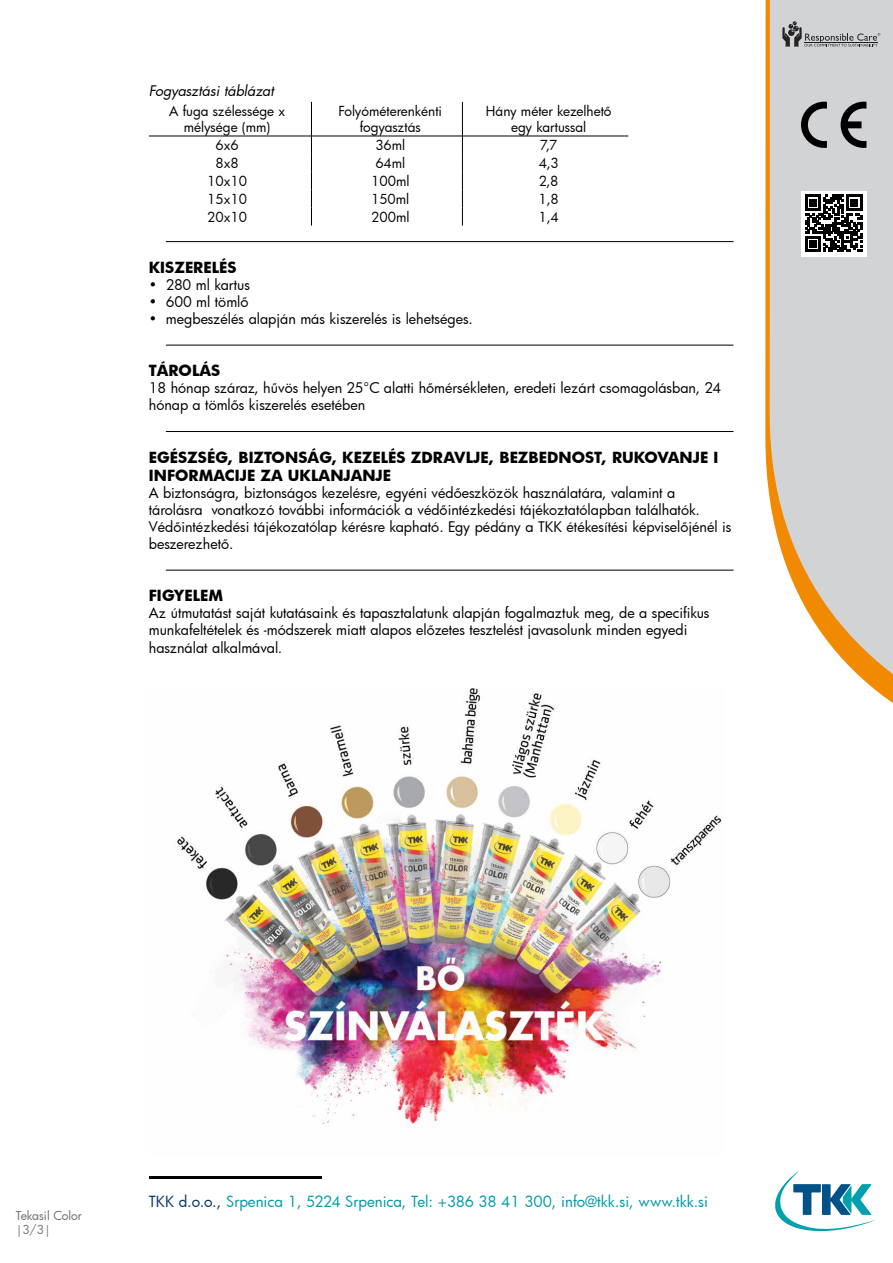
<style>
.page{position:relative;width:893px;height:1263px;background:#fff}
.page>*{position:absolute;margin:0;border:0;box-sizing:border-box;transform-origin:0 0}
.t1{font:700 15px/18px "Futura";color:#000}
.t2{font:15px "Futura";color:#0099a8}
.t3{font:14.25px/17.1px "Futura";color:#000}
.t4{font:italic 14.25px "Futura";color:#000}
.t5{font:13.5px/16.2px "Futura";color:#000;text-align:center}
.t6{font:12px "Futura";letter-spacing:-.005em;color:#6d6e71}
.t7{font:12px "Futura";color:#70747a}
.s1{color:#003764}
</style>
<div class="page">
<svg style="left:765px;top:0;width:5px;height:500px;background:#f19c29"></svg>
<svg style="left:770px;top:0;width:123px;height:703px;background:#d7d3cd"></svg>
<hr style="left:149px;top:1176px;width:172px;height:3px;background:#000">
<svg style="left:775px;top:1171px;width:101px;height:61px"></svg>
<hr style="left:166px;top:241px;width:567px;height:1px;background:#000">
<hr style="left:166px;top:345px;width:567px;height:1px;background:#000">
<hr style="left:166px;top:431px;width:567px;height:1px;background:#000">
<hr style="left:166px;top:570px;width:567px;height:1px;background:#000">
<hr style="left:311px;top:102px;width:1px;height:34px;background:#000">
<hr style="left:462px;top:102px;width:1px;height:34px;background:#000">
<hr style="left:149px;top:136px;width:162px;height:1px;background:#000">
<hr style="left:311px;top:136px;width:151px;height:1px;background:#000">
<hr style="left:462px;top:136px;width:166px;height:1px;background:#000">
<svg style="left:311px;top:136px;width:1px;height:90px"></svg>
<svg style="left:462px;top:136px;width:1px;height:90px"></svg>
<svg style="left:782px;top:21px;width:98px;height:26px;background:#abadae"></svg>
<div style="left:801px;top:191px;width:65px;height:66px;background:#fff"></div>
<svg style="left:805px;top:195px;width:57px;height:57px"></svg>
<svg style="left:801px;top:102px;width:26px;height:46px"></svg>
<svg style="left:841px;top:102px;width:25px;height:46px"></svg>
<img style="left:175px;top:689px;width:547px;height:435px">
<p class="t4" style="left:149px;top:81px;width:126px">Fogyasztási táblázat</p>
<p class="t5" style="left:169px;top:103px;width:118px">A fuga szélessége x mélysége (mm)</p>
<p class="t5" style="left:339px;top:103px;width:105px">Folyóméterenkénti fogyasztás</p>
<p class="t5" style="left:486px;top:103px;width:127px">Hány méter kezelhető egy kartussal</p>
<p class="t5" style="left:215px;top:137px;width:25px">6x6</p>
<p class="t5" style="left:375px;top:137px;width:31px">36ml</p>
<p class="t5" style="left:540px;top:137px;width:19px">7,7</p>
<p class="t5" style="left:215px;top:155px;width:25px">8x8</p>
<p class="t5" style="left:375px;top:155px;width:31px">64ml</p>
<p class="t5" style="left:539px;top:155px;width:21px">4,3</p>
<p class="t5" style="left:207px;top:173px;width:41px">10x10</p>
<p class="t5" style="left:371px;top:173px;width:40px">100ml</p>
<p class="t5" style="left:539px;top:173px;width:21px">2,8</p>
<p class="t5" style="left:207px;top:190px;width:41px">15x10</p>
<p class="t5" style="left:371px;top:190px;width:40px">150ml</p>
<p class="t5" style="left:539px;top:190px;width:22px">1,8</p>
<p class="t5" style="left:207px;top:208px;width:41px">20x10</p>
<p class="t5" style="left:371px;top:208px;width:40px">200ml</p>
<p class="t5" style="left:538px;top:208px;width:22px">1,4</p>
<p class="t1" style="left:149px;top:258px;width:89px">KISZERELÉS</p>
<p class="t3" style="left:149px;top:276px;width:103px">• 280 ml kartus</p>
<p class="t3" style="left:149px;top:293px;width:101px">• 600 ml tömlő</p>
<p class="t3" style="left:149px;top:310px;width:326px">• megbeszélés alapján más kiszerelés is lehetséges.</p>
<p class="t1" style="left:149px;top:361px;width:73px">TÁROLÁS</p>
<p class="t3" style="left:149px;top:379px;width:574px">18 hónap száraz, hűvös helyen 25°C alatti hőmérsékleten, eredeti lezárt csomagolásban, 24 hónap a tömlős kiszerelés esetében</p>
<p class="t1" style="left:149px;top:447px;width:571px">EGÉSZSÉG, BIZTONSÁG, KEZELÉS ZDRAVLJE, BEZBEDNOST, RUKOVANJE I<br>INFORMACIJE ZA UKLANJANJE</p>
<p class="t3" style="left:149px;top:484px;width:584px">A biztonságra, biztonságos kezelésre, egyéni védőeszközök használatára, valamint a tárolásra vonatkozó további információk a védőintézkedési tájékoztatólapban találhatók.<br>Védőintézkedési tájékozatólap kérésre kapható. Egy pédány a TKK étékesítési képviselőjénél is beszerezhető.</p>
<p class="t1" style="left:149px;top:586px;width:76px">FIGYELEM</p>
<p class="t3" style="left:149px;top:604px;width:562px">Az útmutatást saját kutatásaink és tapasztalatunk alapján fogalmaztuk meg, de a specifikus munkafeltételek és -módszerek miatt alapos előzetes tesztelést javasolunk minden egyedi használat alkalmával.</p>
<p class="t6" style="left:16px;top:1207px;width:68px">Tekasil Color</p>
<p class="t7" style="left:16px;top:1221px;width:37px">|3/3|</p>
<p class="t2" style="left:149px;top:1192px;width:561px"><span class="s1">TKK d.o.o.,</span> Srpenica 1, 5224 Srpenica, Tel: +386 38 41 300, info@tkk.si, www.tkk.si</p>
</div>
